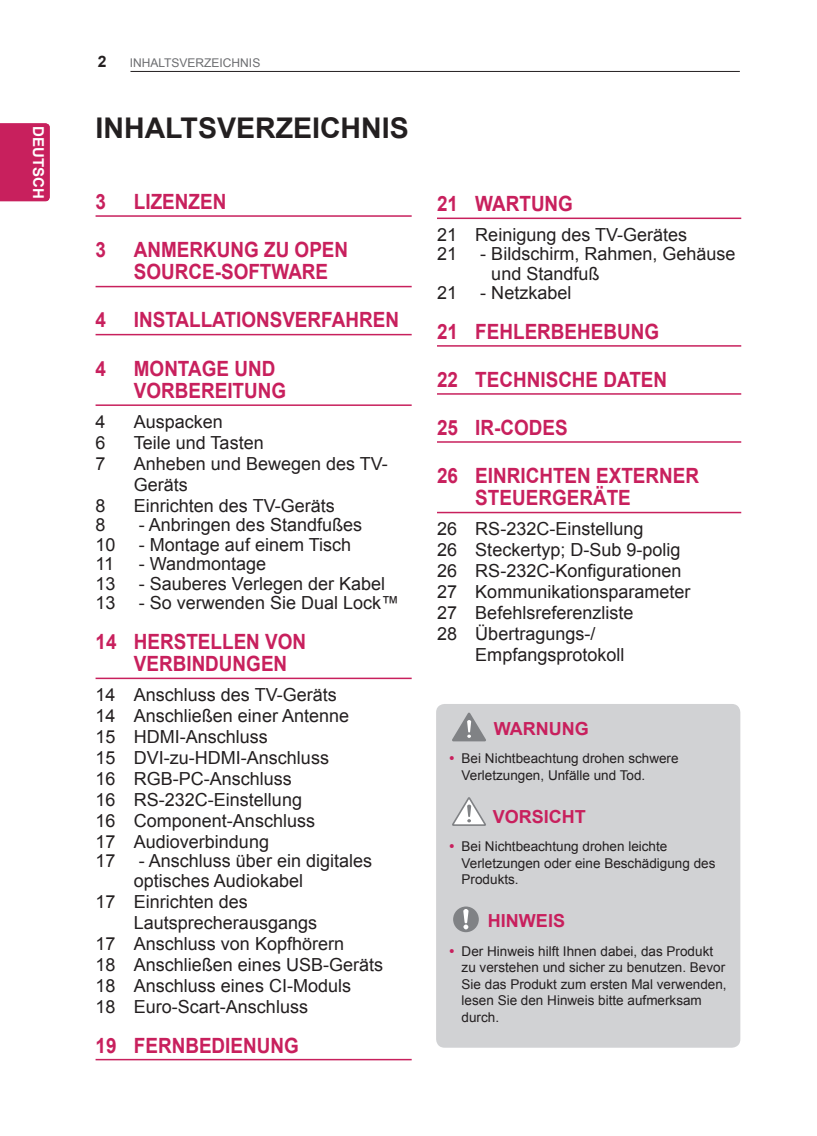
<style>
.page{position:relative;width:817px;height:1136px;background:#fff}
.page>*{position:absolute;margin:0;border:0;box-sizing:border-box;transform-origin:0 0}
.t1{font:700 28.5px "Arial";color:#231f20}
.t2{font:700 21px/22.5px "Arial";color:#c8205d;scale:.9 1}
.t3{font:18px/20.9px "Arial";color:#231f20}
.t4{font:700 18px "Arial";color:#c8205d}
.t5{font:700 15.75px "Arial";color:#231f20}
.t6{font:700 15px "Arial";color:#fff}
.t7{font:13.5px/16.5px "Arial";color:#231f20}
.t8{font:700 13.5px "Arial";color:#fff}
.t9{font:12px "Arial";color:#6c6d70}
</style>
<div class="page">
<hr style="left:130px;top:71px;width:609px;height:1px;background:#231f20">
<div style="left:0;top:123px;width:50px;height:78px;background:#c8205d"></div>
<hr style="left:437px;top:217px;width:304px;height:2px;background:#c8205d">
<hr style="left:437px;top:345px;width:304px;height:1px;background:#c8205d">
<hr style="left:437px;top:393px;width:304px;height:1px;background:#c8205d">
<hr style="left:437px;top:441px;width:304px;height:1px;background:#c8205d">
<hr style="left:437px;top:511px;width:304px;height:2px;background:#c8205d">
<hr style="left:95px;top:215px;width:316px;height:2px;background:#c8205d">
<hr style="left:95px;top:286px;width:316px;height:1px;background:#c8205d">
<hr style="left:95px;top:334px;width:316px;height:1px;background:#c8205d">
<hr style="left:95px;top:404px;width:316px;height:2px;background:#c8205d">
<hr style="left:95px;top:677px;width:316px;height:2px;background:#c8205d">
<hr style="left:95px;top:1058px;width:316px;height:2px;background:#c8205d">
<div style="left:436px;top:704px;width:304px;height:343px;background:#d1d2d4;border-radius:9px"></div>
<svg style="left:452px;top:712px;width:34px;height:29px"></svg>
<svg style="left:452px;top:797px;width:34px;height:28px"></svg>
<svg style="left:453px;top:906px;width:25px;height:26px"></svg>
<p class="t6" style="left:48px;top:126px;width:74px;rotate:90deg">DEUTSCH</p>
<p class="t8" style="left:48px;top:148px;width:31px;rotate:90deg">ENG</p>
<p class="t5" style="left:98px;top:51px;width:10px">2</p>
<p class="t9" style="left:130px;top:55px;width:132px">INHALTSVERZEICHNIS</p>
<h1 class="t1" style="left:95px;top:109px;width:314px">INHALTSVERZEICHNIS</h1>
<p class="t2" style="left:95px;top:191px;width:13px">3</p>
<p class="t2" style="left:134px;top:191px;width:104px">LIZENZEN</p>
<p class="t2" style="left:95px;top:239px;width:13px">3</p>
<p class="t2" style="left:134px;top:239px;width:239px">ANMERKUNG ZU OPEN<br>SOURCE-SOFTWARE</p>
<p class="t2" style="left:95px;top:309px;width:13px">4</p>
<p class="t2" style="left:134px;top:309px;width:296px">INSTALLATIONSVERFAHREN</p>
<p class="t2" style="left:95px;top:357px;width:13px">4</p>
<p class="t2" style="left:134px;top:357px;width:171px">MONTAGE UND<br>VORBEREITUNG</p>
<p class="t3" style="left:95px;top:411px;width:12px">4</p>
<p class="t3" style="left:134px;top:411px;width:91px">Auspacken</p>
<p class="t3" style="left:95px;top:432px;width:12px">6</p>
<p class="t3" style="left:134px;top:432px;width:131px">Teile und Tasten</p>
<p class="t3" style="left:95px;top:453px;width:12px">7</p>
<p class="t3" style="left:134px;top:453px;width:255px">Anheben und Bewegen des TV-<br>Geräts</p>
<p class="t3" style="left:95px;top:495px;width:12px">8</p>
<p class="t3" style="left:134px;top:495px;width:202px">Einrichten des TV-Geräts</p>
<p class="t3" style="left:95px;top:514px;width:12px">8</p>
<p class="t3" style="left:139px;top:514px;width:225px">- Anbringen des Standfußes</p>
<p class="t3" style="left:95px;top:534px;width:22px">10</p>
<p class="t3" style="left:139px;top:534px;width:214px">- Montage auf einem Tisch</p>
<p class="t3" style="left:95px;top:553px;width:20px">11</p>
<p class="t3" style="left:139px;top:553px;width:129px">- Wandmontage</p>
<p class="t3" style="left:95px;top:573px;width:22px">13</p>
<p class="t3" style="left:139px;top:573px;width:248px">- Sauberes Verlegen der Kabel</p>
<p class="t3" style="left:95px;top:592px;width:22px">13</p>
<p class="t3" style="left:139px;top:592px;width:262px">- So verwenden Sie Dual Lock™</p>
<p class="t2" style="left:134px;top:630px;width:193px;text-indent:-38px">14 HERSTELLEN VON<br>VERBINDUNGEN</p>
<p class="t3" style="left:95px;top:684px;width:255px">14 Anschluss des TV-Geräts<br>14 Anschließen einer Antenne<br>15 HDMI-Anschluss<br>15 DVI-zu-HDMI-Anschluss<br>16 RGB-PC-Anschluss<br>16 RS-232C-Einstellung<br>16 Component-Anschluss<br>17 Audioverbindung<br>17</p>
<p class="t3" style="left:139px;top:850px;width:235px">- Anschluss über ein digitales</p>
<p class="t3" style="left:134px;top:870px;width:171px">optisches Audiokabel</p>
<p class="t3" style="left:95px;top:891px;width:154px">17 Einrichten des</p>
<p class="t3" style="left:134px;top:912px;width:185px">Lautsprecherausgangs</p>
<p class="t3" style="left:95px;top:933px;width:250px">17 Anschluss von Kopfhörern</p>
<p class="t3" style="left:95px;top:954px;width:289px">18 Anschließen eines USB-Geräts</p>
<p class="t3" style="left:95px;top:975px;width:257px">18 Anschluss eines CI-Moduls</p>
<p class="t3" style="left:95px;top:996px;width:214px">18 Euro-Scart-Anschluss</p>
<p class="t2" style="left:95px;top:1034px;width:227px">19 FERNBEDIENUNG</p>
<p class="t2" style="left:437px;top:193px;width:153px">21 WARTUNG</p>
<p class="t3" style="left:437px;top:225px;width:252px;line-height:19.5px">21 Reinigung des TV-Gerätes<br>21</p>
<p class="t3" style="left:491px;top:244px;width:246px;line-height:19.5px;text-indent:-11px">- Bildschirm, Rahmen, Gehäuse und Standfuß</p>
<p class="t3" style="left:437px;top:282px;width:22px">21</p>
<p class="t3" style="left:480px;top:282px;width:93px">- Netzkabel</p>
<p class="t2" style="left:437px;top:321px;width:248px">21 FEHLERBEHEBUNG</p>
<p class="t2" style="left:437px;top:369px;width:257px">22 TECHNISCHE DATEN</p>
<p class="t2" style="left:437px;top:417px;width:147px">25 IR-CODES</p>
<p class="t2" style="left:475px;top:465px;width:250px;text-indent:-38px">26 EINRICHTEN EXTERNER<br>STEUERGERÄTE</p>
<p class="t3" style="left:437px;top:518px;width:208px">26 RS-232C-Einstellung</p>
<p class="t3" style="left:437px;top:539px;width:245px">26 Steckertyp; D-Sub 9-polig</p>
<p class="t3" style="left:437px;top:560px;width:246px">26 RS-232C-Konfigurationen</p>
<p class="t3" style="left:437px;top:581px;width:255px">27 Kommunikationsparameter</p>
<p class="t3" style="left:437px;top:602px;width:198px">27 Befehlsreferenzliste</p>
<p class="t3" style="left:437px;top:623px;width:160px">28 Übertragungs-/</p>
<p class="t3" style="left:475px;top:644px;width:151px">Empfangsprotokoll</p>
<p class="t4" style="left:493px;top:716px;width:96px">WARNUNG</p>
<p class="t7" style="left:461px;top:750px;width:218px">Bei Nichtbeachtung drohen schwere<br>Verletzungen, Unfälle und Tod.</p>
<p class="t4" style="left:492px;top:804px;width:95px">VORSICHT</p>
<p class="t7" style="left:461px;top:838px;width:255px">Bei Nichtbeachtung drohen leichte<br>Verletzungen oder eine Beschädigung des<br>Produkts.</p>
<p class="t4" style="left:488px;top:909px;width:79px">HINWEIS</p>
<p class="t7" style="left:461px;top:942px;width:266px">Der Hinweis hilft Ihnen dabei, das Produkt zu verstehen und sicher zu benutzen. Bevor Sie das Produkt zum ersten Mal verwenden, lesen Sie den Hinweis bitte aufmerksam durch.</p>
</div>
